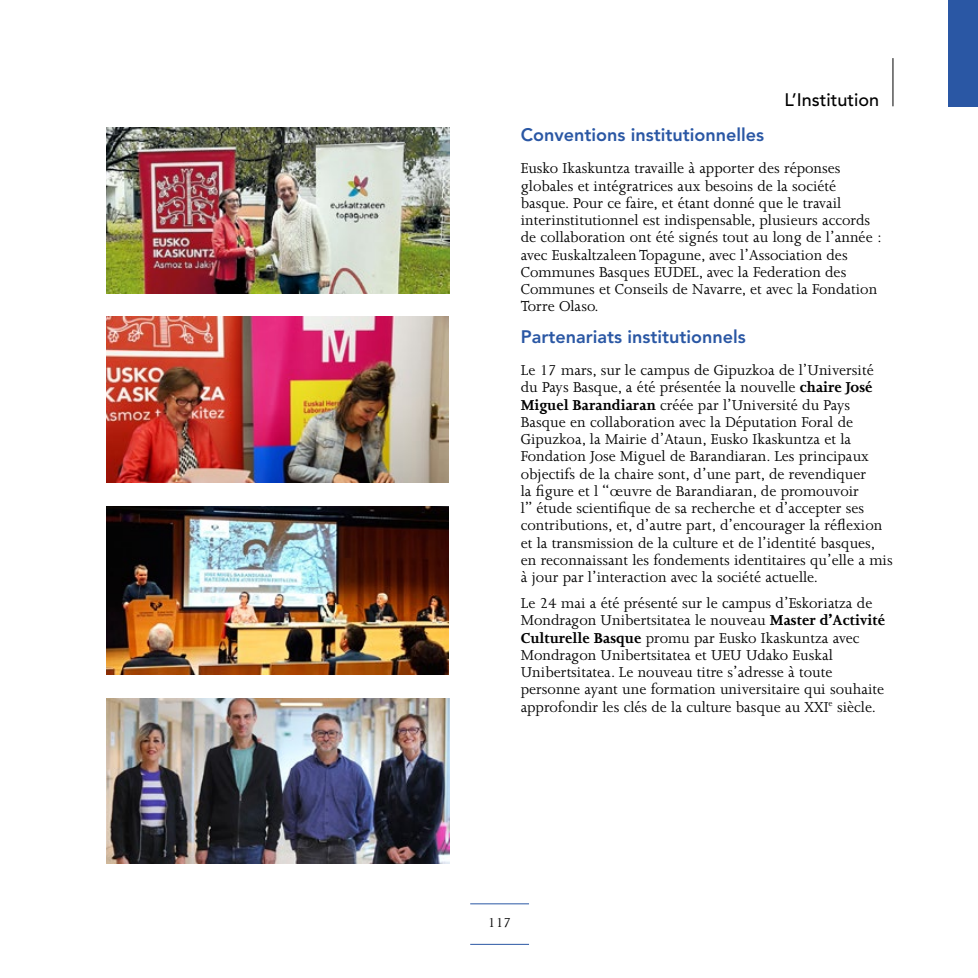
<style>
.page{position:relative;width:978px;height:978px;background:#fff}
.page>*{position:absolute;margin:0;border:0;box-sizing:border-box;transform-origin:0 0}
.t1{font:800 18px "Avenir";color:#2a57a4}
.t2{font:500 18px "Avenir";color:#000}
.t3{font:16.5px/17.2px "Joanna";color:#000}
.t4{font:15px "Joanna";color:#000}
.s1{font-weight:700}
</style>
<div class="page">
<div style="left:948px;top:0;width:30px;height:106px;background:#2a57a4"></div>
<hr style="left:470px;top:944px;width:59px;height:1px;background:#2a57a4">
<hr style="left:470px;top:903px;width:59px;height:1px;background:#2a57a4">
<hr style="left:893px;top:58px;width:1px;height:48px;background:#000">
<img style="left:106px;top:128px;width:343px;height:165px">
<img style="left:106px;top:317px;width:343px;height:165px">
<img style="left:106px;top:698px;width:343px;height:165px">
<img style="left:106px;top:506px;width:343px;height:168px">
<p class="t2" style="left:784px;top:90px;width:96px">L’Institution</p>
<p class="t1" style="left:521px;top:124px;width:245px">Conventions institutionnelles</p>
<p class="t3" style="left:521px;top:160px;width:363px">Eusko Ikaskuntza travaille à apporter des réponses globales et intégratrices aux besoins de la société basque. Pour ce faire, et étant donné que le travail interinstitutionnel est indispensable, plusieurs accords de collaboration ont été signés tout au long de l’année : avec Euskaltzaleen Topagune, avec l’Association des Communes Basques EUDEL, avec la Federation des Communes et Conseils de Navarre, et avec la Fondation Torre Olaso.</p>
<p class="t1" style="left:521px;top:326px;width:227px">Partenariats institutionnels</p>
<p class="t3" style="left:521px;top:362px;width:373px">Le 17 mars, sur le campus de Gipuzkoa de l’Université du Pays Basque, a été présentée la nouvelle <span class="s1">chaire José Miguel Barandiaran</span> créée par l’Université du Pays Basque en collaboration avec la Députation Foral de Gipuzkoa, la Mairie d’Ataun, Eusko Ikaskuntza et la Fondation Jose Miguel de Barandiaran. Les principaux objectifs de la chaire sont, d’une part, de revendiquer<br>la figure et l “œuvre de Barandiaran, de promouvoir<br>l” étude scientifique de sa recherche et d’accepter ses contributions, et, d’autre part, d’encourager la réflexion et la transmission de la culture et de l’identité basques, en reconnaissant les fondements identitaires qu’elle a mis à jour par l’interaction avec la société actuelle.</p>
<p class="t3" style="left:521px;top:595px;width:366px">Le 24 mai a été présenté sur le campus d’Eskoriatza de Mondragon Unibertsitatea le nouveau <span class="s1">Master d’Activité Culturelle Basque</span> promu par Eusko Ikaskuntza avec Mondragon Unibertsitatea et UEU Udako Euskal Unibertsitatea. Le nouveau titre s’adresse à toute personne ayant une formation universitaire qui souhaite approfondir les clés de la culture basque au XXI<sup>e</sup> siècle.</p>
<p class="t4" style="left:488px;top:914px;width:25px">117</p>
</div>
